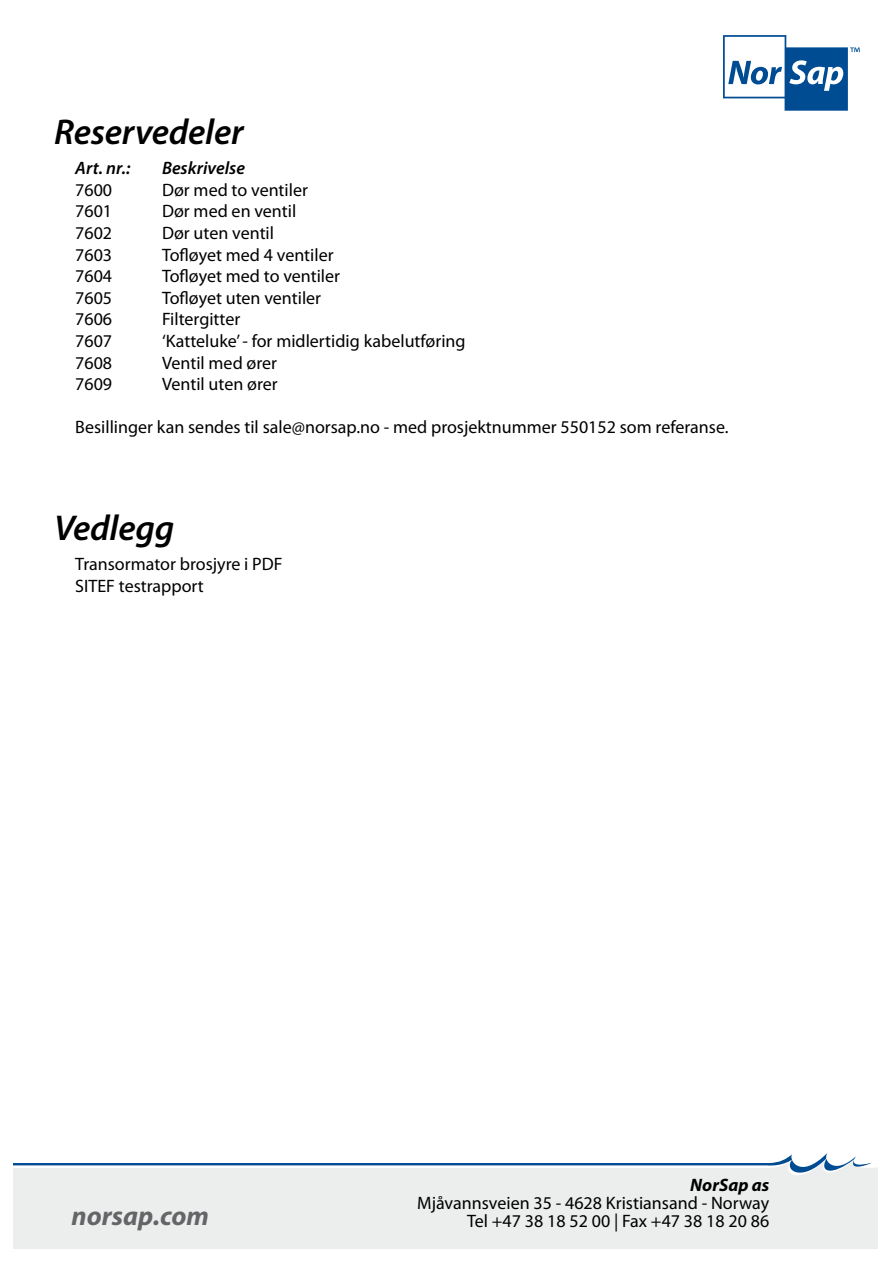
<style>
.page{position:relative;width:893px;height:1263px;background:#fff}
.page>*{position:absolute;margin:0;border:0;box-sizing:border-box;transform-origin:0 0}
.TOC_Overskrift{font:italic 600 36px "Myriad Pro";letter-spacing:-.005em;color:#000}
.t1{font:italic 700 35.7px "Myriad Pro";color:#646567}
.t2{font:italic 700 27px "Myriad Pro";color:#646567}
.Paragraph_Style_1{font:18px "Myriad Pro";color:#000}
.Paragraph_Style_1-2{font:italic 600 18px "Myriad Pro";color:#000}
.t3{font:italic 700 18px "Myriad Pro";color:#000}
</style>
<div class="page">
<div style="left:14px;top:1168px;width:864px;height:80px;background:#eceded"></div>
<svg style="left:14px;top:1153px;width:858px;height:30px"></svg>
<svg style="left:723px;top:35px;width:137px;height:76px"></svg>
<div style="left:46px;top:1194px;width:220px;height:48px;background:#eceded"></div>
<p class="TOC_Overskrift" style="left:54px;top:109px;width:191px">Reservedeler</p>
<p class="Paragraph_Style_1-2" style="left:75px;top:157px;width:57px">Art. nr.:</p>
<p class="Paragraph_Style_1-2" style="left:162px;top:157px;width:84px">Beskrivelse</p>
<p class="Paragraph_Style_1" style="left:75px;top:179px;width:38px">7600</p>
<p class="Paragraph_Style_1" style="left:162px;top:179px;width:147px">Dør med to ventiler</p>
<p class="Paragraph_Style_1" style="left:75px;top:200px;width:38px">7601</p>
<p class="Paragraph_Style_1" style="left:162px;top:200px;width:136px">Dør med en ventil</p>
<p class="Paragraph_Style_1" style="left:75px;top:222px;width:38px">7602</p>
<p class="Paragraph_Style_1" style="left:162px;top:222px;width:114px">Dør uten ventil</p>
<p class="Paragraph_Style_1" style="left:75px;top:243px;width:38px">7603</p>
<p class="Paragraph_Style_1" style="left:162px;top:243px;width:173px">Tofløyet med 4 ventiler</p>
<p class="Paragraph_Style_1" style="left:75px;top:265px;width:38px">7604</p>
<p class="Paragraph_Style_1" style="left:162px;top:265px;width:180px">Tofløyet med to ventiler</p>
<p class="Paragraph_Style_1" style="left:75px;top:287px;width:38px">7605</p>
<p class="Paragraph_Style_1" style="left:162px;top:287px;width:161px">Tofløyet uten ventiler</p>
<p class="Paragraph_Style_1" style="left:75px;top:308px;width:38px">7606</p>
<p class="Paragraph_Style_1" style="left:162px;top:308px;width:80px">Filtergitter</p>
<p class="Paragraph_Style_1" style="left:75px;top:330px;width:38px">7607</p>
<p class="Paragraph_Style_1" style="left:162px;top:330px;width:305px">‘Katteluke’ - for midlertidig kabelutføring</p>
<p class="Paragraph_Style_1" style="left:75px;top:351px;width:38px">7608</p>
<p class="Paragraph_Style_1" style="left:162px;top:351px;width:117px">Ventil med ører</p>
<p class="Paragraph_Style_1" style="left:75px;top:373px;width:38px">7609</p>
<p class="Paragraph_Style_1" style="left:162px;top:373px;width:117px">Ventil uten ører</p>
<p class="Paragraph_Style_1" style="left:75px;top:416px;width:655px">Besillinger kan sendes til sale@norsap.no - med prosjektnummer 550152 som referanse.</p>
<p class="TOC_Overskrift" style="left:54px;top:505px;width:122px">Vedlegg</p>
<p class="Paragraph_Style_1" style="left:75px;top:553px;width:209px">Transormator brosjyre i PDF</p>
<p class="Paragraph_Style_1" style="left:75px;top:575px;width:130px">SITEF testrapport</p>
<p class="t3" style="left:690px;top:1173px;width:81px">NorSap as</p>
<p class="Paragraph_Style_1" style="left:417px;top:1192px;width:354px">Mjåvannsveien 35 - 4628 Kristiansand - Norway</p>
<h2 class="t1" style="left:68px;top:1192px;width:183px">norsap.com</h2>
<p class="Paragraph_Style_1" style="left:467px;top:1210px;width:304px">Tel +47 38 18 52 00 | Fax +47 38 18 20 86</p>
<h3 class="t2" style="left:72px;top:1198px;width:139px">norsap.com</h3>
</div>
